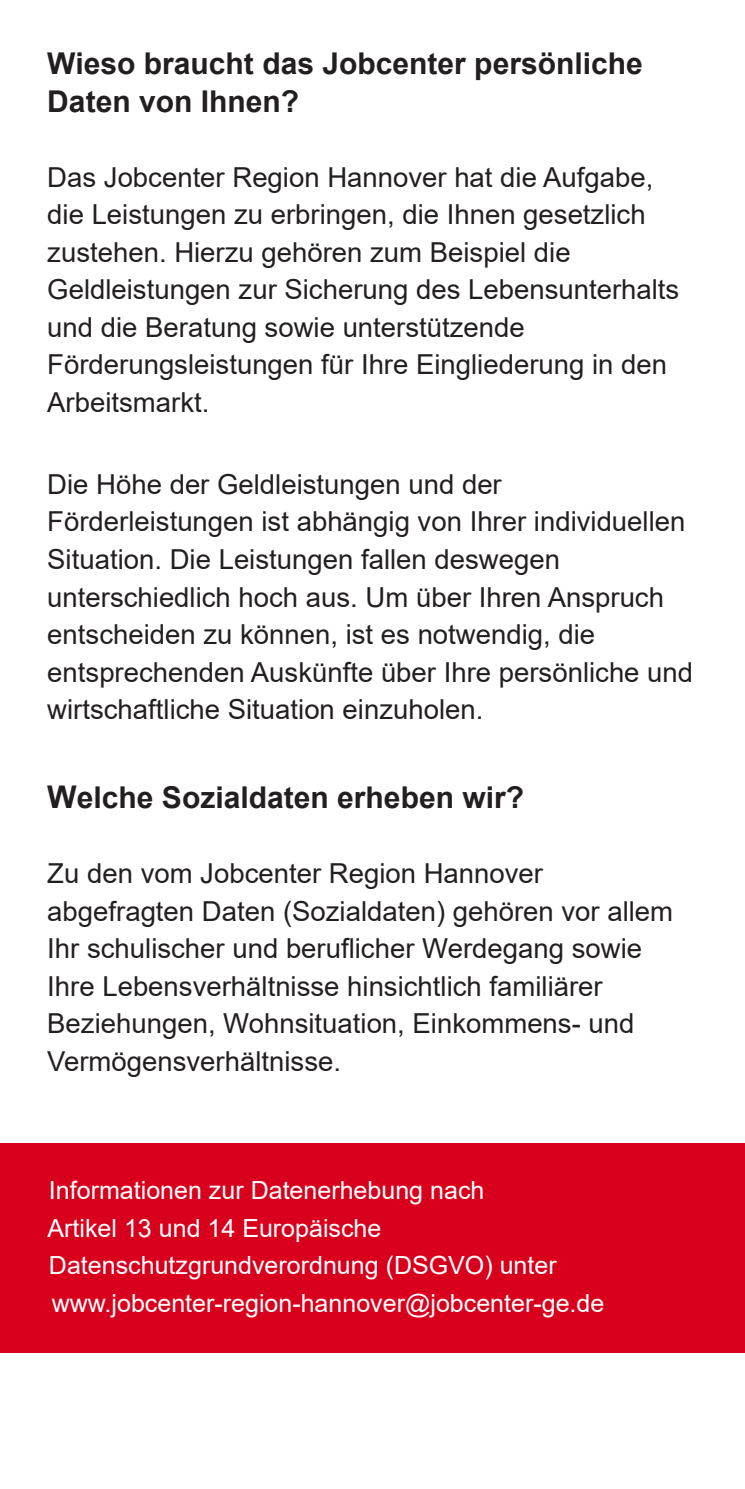
<style>
.page{position:relative;width:745px;height:1489px;background:#fff}
.page>*{position:absolute;margin:0;border:0;box-sizing:border-box;transform-origin:0 0}
.t1{font:700 30px/37.5px "Arial";color:#231f20}
.t2{font:27.5px/37.5px "Arial";color:#231f20}
.t3{font:25px/37.5px "Arial";color:#fff}
.s1{font-size:31.25px}
</style>
<div class="page">
<div style="left:0;top:1143px;width:744px;height:209px;background:#d8001c"></div>
<p class="t1" style="left:47px;top:45px;width:596px">Wieso braucht das Jobcenter persönliche<br>Daten von Ihnen?</p>
<p class="t2" style="left:47px;top:158px;width:633px">Das Jobcenter Region Hannover hat die Aufgabe, die Leistungen zu erbringen, die Ihnen gesetzlich zustehen. Hierzu gehören zum Beispiel die Geldleistungen zur Sicherung des Lebensunterhalts und die Beratung sowie unterstützende Förderungsleistungen für Ihre Eingliederung in den Arbeitsmarkt.</p>
<p class="t2" style="left:47px;top:465px;width:647px">Die Höhe der Geldleistungen und der Förderleistungen ist abhängig von Ihrer individuellen Situation. Die Leistungen fallen deswegen unterschiedlich hoch aus. Um über Ihren Anspruch entscheiden zu können, ist es notwendig, die entsprechenden Auskünfte über Ihre persönliche und wirtschaftliche Situation einzuholen.</p>
<p class="t1" style="left:47px;top:779px;width:478px"><span class="s1">W</span>elche Sozialdaten erheben wir?</p>
<p class="t2" style="left:47px;top:854px;width:627px">Zu den vom Jobcenter Region Hannover abgefragten Daten (Sozialdaten) gehören vor allem Ihr schulischer und beruflicher Werdegang sowie Ihre Lebensverhältnisse hinsichtlich familiärer Beziehungen, Wohnsituation, Einkommens- und Vermögensverhältnisse.</p>
<p class="t3" style="left:48px;top:1171px;width:558px">Informationen zur Datenerhebung nach<br>Artikel 13 und 14 Europäische Datenschutzgrundverordnung (DSGVO) unter www.jobcenter-region-hannover@jobcenter-ge.de</p>
</div>
